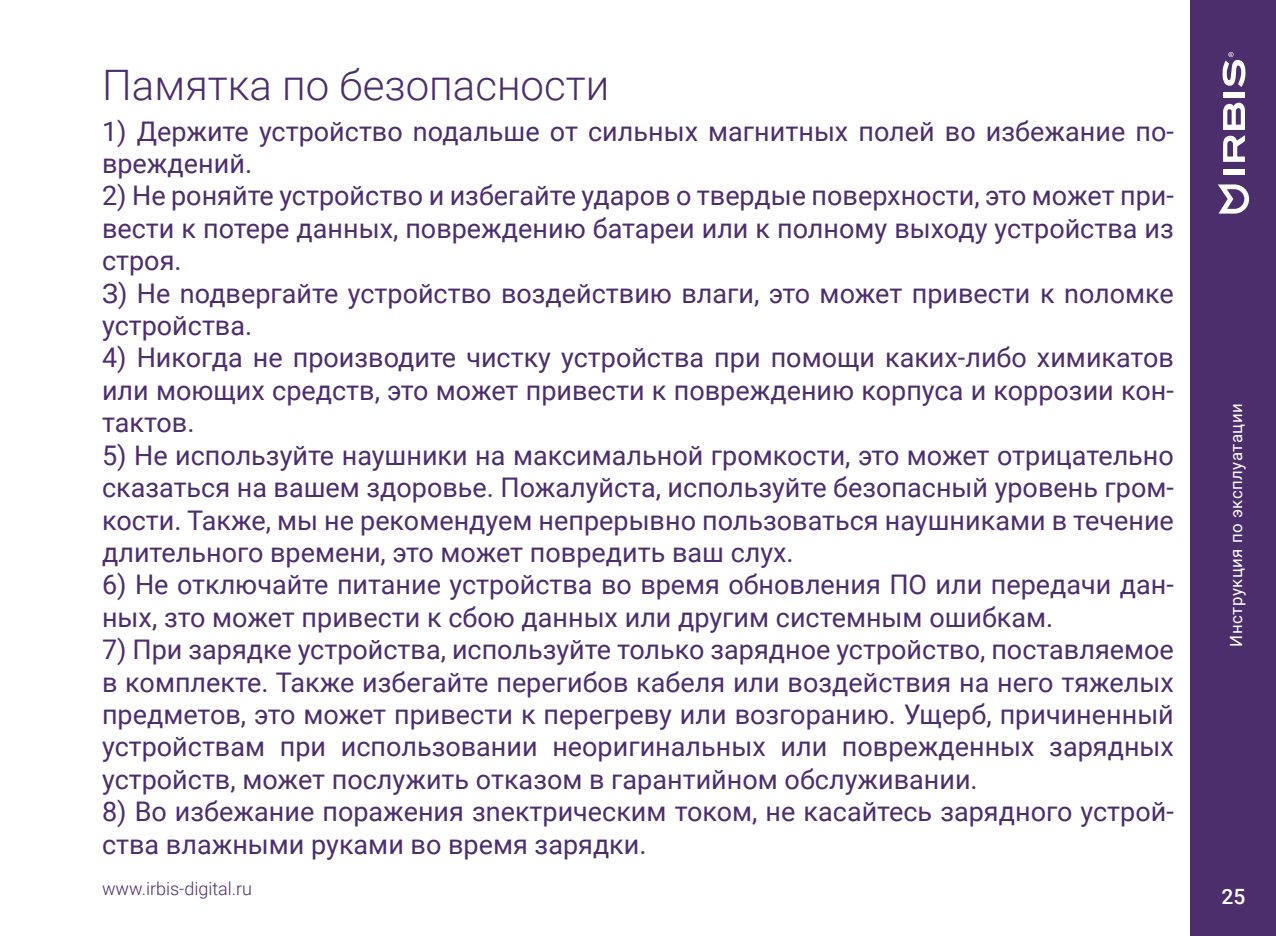
<style>
.page{position:relative;width:1276px;height:936px;background:#fff}
.page>*{position:absolute;margin:0;border:0;box-sizing:border-box;transform-origin:0 0}
.t1{font:300 42px "Roboto";color:#4d2e6d}
.t2{font:27px/32.4px "Roboto";color:#4d2e6d}
.t3{font:500 21px "Roboto";color:#fff}
.t4{font:300 18px "Roboto";color:#4d2e6d}
.t5{font:16.8px "Roboto";letter-spacing:.03em;color:#fff}
</style>
<div class="page">
<div style="left:1191px;top:0;width:85px;height:935px;background:#4d2e6d"></div>
<svg style="left:1218px;top:184px;width:31px;height:29px"></svg>
<svg style="left:1223px;top:102px;width:22px;height:60px"></svg>
<div style="left:1223px;top:169px;width:22px;height:5px;background:#fff"></div>
<div style="left:1223px;top:92px;width:22px;height:5px;background:#fff"></div>
<svg style="left:1222px;top:52px;width:24px;height:35px"></svg>
<h1 class="t1" style="left:102px;top:55px;width:509px">Памятка по безопасности</h1>
<p class="t2" style="left:102px;top:114px;width:1073px">1) Держите устройство nодальше от сильных магнитных полей во избежание по&shy;вреждений.</p>
<p class="t2" style="left:102px;top:178px;width:1073px">2) Не роняйте устройство и избегайте ударов о твердые поверхности, это может при&shy;вести к потере данных, повреждению батареи или к полному выходу устройства из строя.<br>З) Не nодвергайте устройство воздействию влаги, это может привести к nоломке устройства.</p>
<p class="t2" style="left:102px;top:340px;width:1073px;text-align:justify">4) Никогда не производите чистку устройства при помощи каких-либо химикатов или моющих средств, это может привести к повреждению корпуса и коррозии кон&shy;тактов.</p>
<p class="t2" style="left:102px;top:438px;width:1073px;text-align:justify">5) Не используйте наушники на максимальной громкости, это может отрицательно сказаться на вашем здоровье. Пожалуйста, используйте безопасный уровень гром&shy;кости. Также, мы не рекомендуем непрерывно пользоваться наушниками в течение длительного времени, это может повредить ваш слух.</p>
<p class="t2" style="left:102px;top:567px;width:1073px">6) Не отключайте питание устройства во время обновления ПО или передачи дан&shy;ных, зто может привести к сбою данных или другим системным ошибкам.</p>
<p class="t2" style="left:102px;top:632px;width:1073px;text-align:justify">7) При зарядке устройства, используйте только зарядное устройство, поставляемое в комплекте. Также избегайте перегибов кабеля или воздействия на него тяжелых предметов, это может привести к перегреву или возгоранию. Ущерб, причиненный устройствам при использовании неоригинальных или поврежденных зарядных устройств, может послужить отказом в гарантийном обслуживании.</p>
<p class="t2" style="left:102px;top:794px;width:1073px">8) Во избежание поражения зnектрическим током, не касайтесь зарядного устрой&shy;ства влажными руками во время зарядки.</p>
<p class="t4" style="left:102px;top:876px;width:152px">www.irbis-digital.ru</p>
<p class="t5" style="left:1224px;top:646px;width:245px;rotate:-90deg">Инструкция по эксплуатации</p>
<p class="t3" style="left:1221px;top:882px;width:25px">25</p>
</div>
